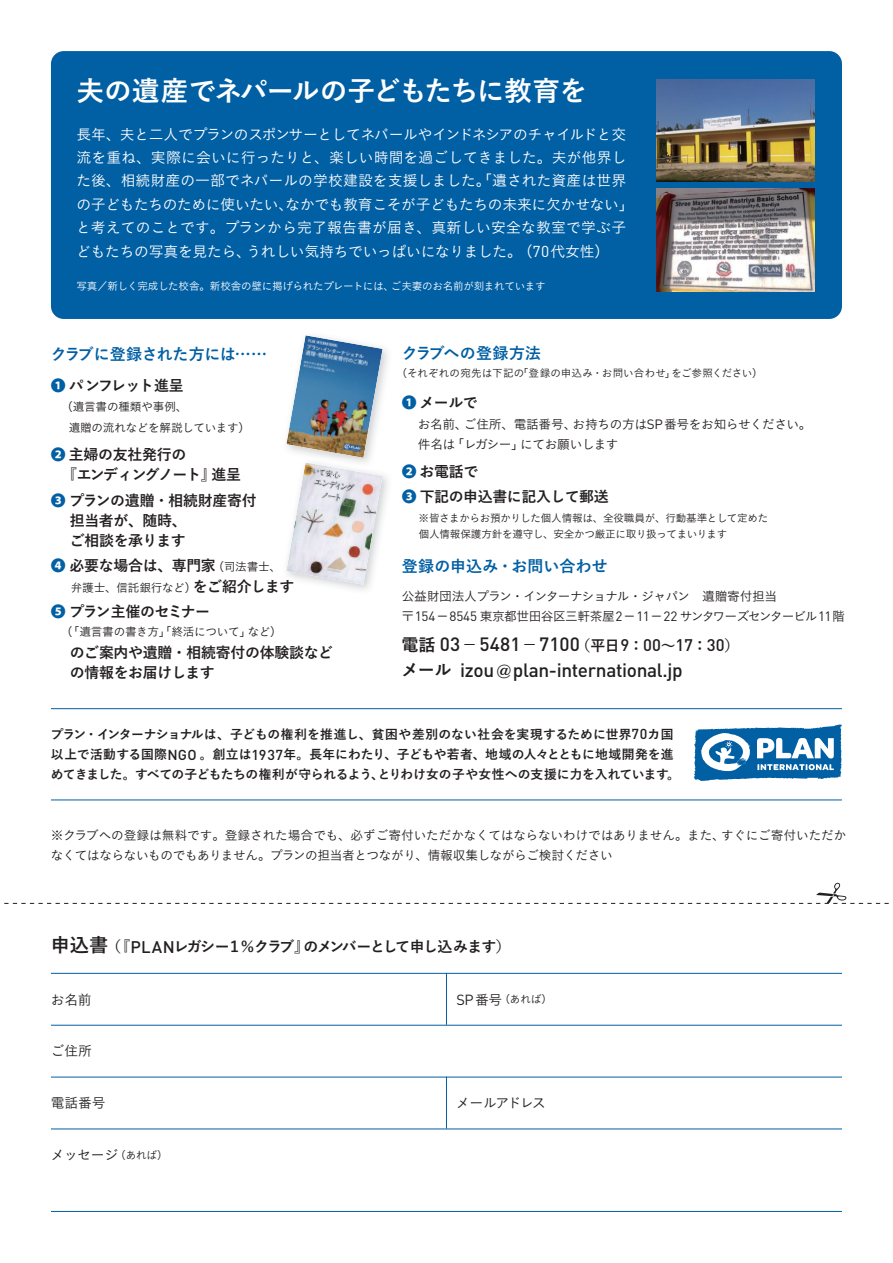
<style>
.page{position:relative;width:893px;height:1263px;background:#fff}
.page>*{position:absolute;margin:0;border:0;box-sizing:border-box;transform-origin:0 0}
.t1{font:27.6px "Yu Go Bold 90 msp RKSJ H";letter-spacing:-.03em;color:#fff}
.t2{font:500 19.05px/25.5px "DINOT";letter-spacing:-.02em;color:#231f20}
.t3{font:15.9px "Yu Go Bold 90 msp RKSJ H";color:#015fa4}
.t4{font:15.9px "Yu Go Bold 90 msp RKSJ H";letter-spacing:-.02em;color:#015fa4}
.t5{font:14.85px/23.4px "Koburina Go Std W3 90 msp RKSJ H";letter-spacing:-.015em;color:#fff}
.t6{font:14.85px/20.2px "Yu Go Bold 90 msp RKSJ H";letter-spacing:-.02em;color:#231f20}
.t7{font:14.85px "Yu Go Bold 90 msp RKSJ H";letter-spacing:-.09em;color:#231f20}
.t8{font:14.85px "Yu Go Bold 90 msp RKSJ H";letter-spacing:-.045em;color:#231f20}
.t9{font:13.8px "Koburina Go Std W3 90 msp RKSJ H";letter-spacing:-.025em;color:#231f20}
.t10{font:13.8px "Koburina Go Std W3 90 msp RKSJ H";letter-spacing:-.105em;color:#231f20}
.t11{font:12.75px/20.2px "Koburina Go Std W3 90 msp RKSJ H";letter-spacing:-.035em;color:#231f20}
.t12{font:12.75px/20.2px "Yu Go Bold 90 msp RKSJ H";color:#231f20}
.t13{font:11.7px/20.2px "Koburina Go Std W3 90 msp RKSJ H";letter-spacing:-.025em;color:#231f20}
.t14{font:10.65px/15.9px "Koburina Go Std W3 90 msp RKSJ H";letter-spacing:-.025em;color:#231f20}
.t15{font:10.65px "Koburina Go Std W3 90 msp RKSJ H";letter-spacing:-.035em;color:#fff}
.t16{font:10.65px "Koburina Go Std W3 90 msp RKSJ H";color:#231f20}
.s1{font-family:"DINOT";font-size:15.6px}
.s2{font-family:"Koz Go Pro Bold 90 msp RKSJ H";color:#015fa4}
.s3{font-family:"Koburina Go Std W3 90 msp RKSJ H";font-size:11.7px}
.s4{font-family:"Yu Go Bold 90 msp RKSJ H";font-size:14.85px}
.s5{font-family:"DINOT";font-size:13.35px}
.s6{font-family:"Yu Go Bold 90 msp RKSJ H";font-weight:400;font-size:16.95px}
.s7{font-family:"Yu Go Bold 90 msp RKSJ H";font-weight:400;font-size:14.85px}
.s8{font-size:16.65px}
.s9{font-family:"DINOT";font-weight:500;font-size:14.25px}
.s10{font-size:19.2px}
.s11{font-family:"DINOT";font-weight:500;font-size:16.65px}
.s12{font-size:10.65px}
.s13{font-family:"DINOT";font-size:14.55px}
.s14{font-size:13.8px}
</style>
<div class="page">
<div style="left:51px;top:51px;width:791px;height:268px;background:#015fa4;border-radius:13px"></div>
<img style="left:657px;top:79px;width:157px;height:103px">
<img style="left:657px;top:188px;width:157px;height:103px">
<hr style="left:51px;top:1211px;width:791px;height:1px;background:#015fa4">
<hr style="left:51px;top:1129px;width:791px;height:1px;background:#015fa4">
<hr style="left:51px;top:1077px;width:791px;height:1px;background:#015fa4">
<hr style="left:51px;top:1025px;width:791px;height:1px;background:#015fa4">
<hr style="left:51px;top:973px;width:791px;height:1px;background:#015fa4">
<hr style="left:51px;top:708px;width:791px;height:1px;background:#015fa4">
<hr style="left:51px;top:800px;width:791px;height:1px;background:#015fa4">
<hr style="left:446px;top:973px;width:1px;height:52px;background:#015fa4">
<hr style="left:446px;top:1077px;width:1px;height:52px;background:#015fa4">
<svg style="left:4px;top:883px;width:885px;height:21px"></svg>
<svg style="left:694px;top:725px;width:148px;height:56px"></svg>
<img style="left:286px;top:335px;width:97px;height:123px">
<img style="left:286px;top:462px;width:97px;height:123px">
<h1 class="t1" style="left:76px;top:80px;width:512px">夫の遺産でネパールの子どもたちに教育を</h1>
<p class="t5" style="left:76px;top:124px;width:559px">長年、夫と二人でプランのスポンサーとしてネパールやインドネシアのチャイルドと交流を重ね、実際に会いに行ったりと、楽しい時間を過ごしてきました。夫が他界した後、相続財産の一部でネパールの学校建設を支援しました。「遺された資産は世界の子どもたちのために使いたい、なかでも教育こそが子どもたちの未来に欠かせない」と考えてのことです。プランから完了報告書が届き、真新しい安全な教室で学ぶ子どもたちの写真を見たら、うれしい気持ちでいっぱいになりました。（<span class="s1">70</span>代女性）</p>
<p class="t15" style="left:76px;top:282px;width:471px">写真／新しく完成した校舎。新校舎の壁に掲げられたプレートには、ご夫妻のお名前が刻まれています</p>
<p class="t4" style="left:51px;top:348px;width:217px">クラブに登録された方には……</p>
<p class="t3" style="left:402px;top:347px;width:141px">クラブへの登録方法</p>
<p class="t16" style="left:396px;top:369px;width:368px">（それぞれの宛先は下記の「登録の申込み・お問い合わせ」をご参照ください）</p>
<p class="t8" style="left:51px;top:380px;width:134px"><span class="s2">❶</span> パンフレット進呈</p>
<p class="t13" style="left:69px;top:398px;width:183px;text-indent:-7px">（遺言書の種類や事例、<br>遺贈の流れなどを解説しています）</p>
<p class="t6" style="left:62px;top:446px;width:180px;text-indent:-11px"><span class="s2">❷</span> 主婦の友社発行の<br>『エンディングノート』進呈</p>
<p class="t6" style="left:70px;top:492px;width:189px;text-indent:-19px"><span class="s2">❸</span> プランの遺贈・相続財産寄付担当者が、随時、<br>ご相談を承ります</p>
<p class="t6" style="left:51px;top:558px;width:232px"><span class="s2">❹</span> 必要な場合は、専門家<span class="s3">（司法書士、</span></p>
<p class="t13" style="left:71px;top:579px;width:211px">弁護士、信託銀行など）<span class="s4">をご紹介しま</span></p>
<p class="t6" style="left:51px;top:603px;width:161px"><span class="s2">❺</span> プラン主催のセミナー</p>
<p class="t13" style="left:61px;top:623px;width:223px">（「遺言書の書き方」「終活について」など）</p>
<p class="t6" style="left:70px;top:644px;width:264px">のご案内や遺贈・相続寄付の体験談などの情報をお届けします</p>
<p class="t6" style="left:402px;top:394px;width:92px"><span class="s2">❶</span> メールで　</p>
<p class="t11" style="left:418px;top:416px;width:395px">お名前、ご住所、電話番号、お持ちの方は<span class="s5">SP</span>番号をお知らせください。件名は「レガシー」にてお願いします</p>
<p class="t6" style="left:402px;top:460px;width:209px;line-height:25.5px"><span class="s2">❷</span> お電話で　<br><span class="s2">❸</span> 下記の申込書に記入して郵送</p>
<p class="t14" style="left:402px;top:511px;width:368px">　　※皆さまからお預かりした個人情報は、全役職員が、行動基準として定めた　　個人情報保護方針を遵守し、安全かつ厳正に取り扱ってまいります</p>
<p class="t3" style="left:402px;top:560px;width:208px">登録の申込み・お問い合わせ</p>
<p class="t6" style="left:279px;top:578px;width:16px">す</p>
<p class="t11" style="left:402px;top:588px;width:445px">公益財団法人プラン・インターナショナル・ジャパン　遺贈寄付担当<br>〒<span class="s5">154</span>－<span class="s5">8545</span> 東京都世田谷区三軒茶屋<span class="s5">2</span>－<span class="s5">11</span>－<span class="s5">22</span> サンタワーズセンタービル<span class="s5">11</span>階</p>
<h2 class="t2" style="left:402px;top:632px;width:339px"><span class="s6">電話</span> 03<span class="s6">－</span>5481<span class="s6">－</span>7100<span class="s7">（平日</span><span class="s8">9</span><span class="s7">：</span><span class="s8">00</span><span class="s7">～</span><span class="s8">17</span><span class="s7">：</span><span class="s8">30</span><span class="s7">）</span><span class="s6">メール</span> izou<span class="s6">＠</span>plan-international.jp</h2>
<p class="t12" style="left:51px;top:726px;width:630px">プラン・インターナショナルは、子どもの権利を推進し、貧困や差別のない社会を実現するために世界<span class="s9">70</span>カ国以上で活動する国際<span class="s9">NGO</span> 。創立は<span class="s9">1937</span>年。長年にわたり、子どもや若者、地域の人々とともに地域開発を進めてきました。すべての子どもたちの権利が守られるよう、とりわけ女の子や女性への支援に力を入れています。</p>
<p class="t11" style="left:51px;top:827px;width:797px">※クラブへの登録は無料です。登録された場合でも、必ずご寄付いただかなくてはならないわけではありません。また、すぐにご寄付いただかなくてはならないものでもありません。プランの担当者とつながり、情報収集しながらご検討ください</p>
<p class="t7" style="left:51px;top:941px;width:461px"><span class="s10">申込書</span>（『<span class="s11">PLAN</span>レガシー１％クラブ』のメンバーとして申し込みます）</p>
<p class="t9" style="left:51px;top:994px;width:42px">お名前</p>
<p class="t9" style="left:51px;top:1046px;width:43px">ご住所</p>
<p class="t9" style="left:51px;top:1098px;width:56px">電話番号</p>
<p class="t9" style="left:51px;top:1150px;width:118px">メッセージ<span class="s12">（あれば）</span></p>
<p class="t14" style="left:456px;top:993px;width:97px"><span class="s13">SP</span><span class="s14">番号</span>（あれば）</p>
<p class="t10" style="left:456px;top:1098px;width:91px">メールアドレス</p>
</div>
